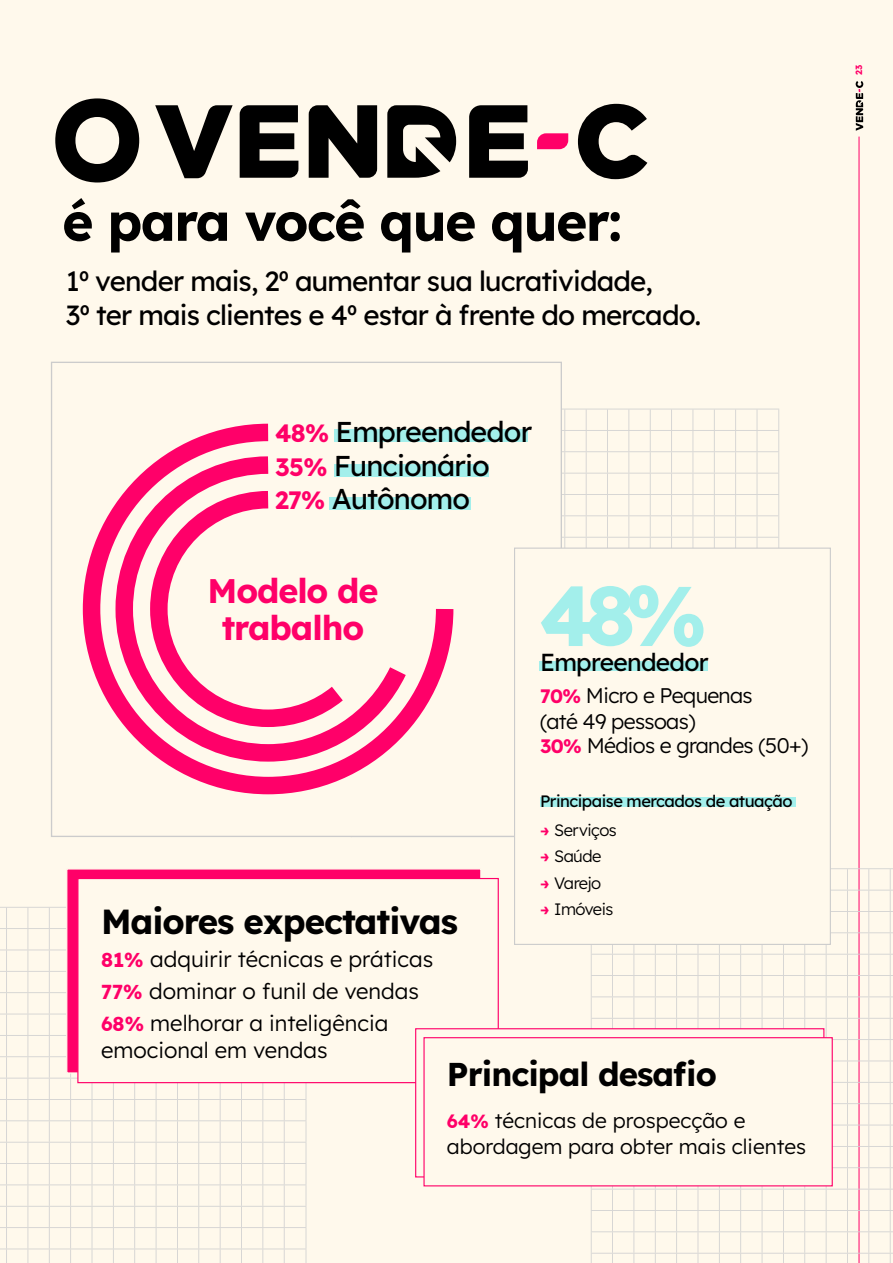
<style>
.page{position:relative;width:893px;height:1263px;background:#fff9ec}
.page>*{position:absolute;margin:0;border:0;box-sizing:border-box;transform-origin:0 0}
.t1{font:700 115.8px "Lexend";color:#000}
.t2{font:700 84.45px "Lexend";color:#a3efeb}
.t3{font:700 53.25px "Lexend";letter-spacing:-.03em;color:#000}
.t4{font:700 34.8px "Lexend";letter-spacing:-.03em;color:#000}
.t5{font:700 34.05px/36.5px "Lexend";letter-spacing:-.03em;color:#ff0068;text-align:center}
.t6{font:700 33px "Lexend";letter-spacing:-.03em;color:#000}
.t7{font:28.65px/33.8px "Lexend";letter-spacing:-.03em;color:#000}
.t8{font:27.75px/34.3px "Lexend";letter-spacing:-.03em;color:#000}
.t9{font:24.6px "Lexend";letter-spacing:-.03em;color:#000}
.t10{font:300 22.05px/32.4px "Lexend";color:#000}
.t11{font:300 21.15px/25px "Lexend";letter-spacing:-.03em;color:#000}
.t12{font:300 20.85px/26.1px "Lexend";color:#000}
.t13{font:300 16.5px "Lexend";letter-spacing:-.03em;color:#000}
.t14{font:16.5px "Lexend";letter-spacing:-.03em;color:#000}
.t15{font:700 9px "Lexend";color:#ff0068}
.s1{font-weight:700;font-size:24.9px;color:#ff0068}
.s2{font-weight:700;font-size:19.35px;color:#ff0068}
.s3{font-family:"Montserrat";font-weight:700;color:#ff0068}
.s4{font-weight:700;font-size:20.1px;color:#ff0068}
.s5{font-weight:700;font-size:19.05px;color:#ff0068}
</style>
<div class="page">
<hr style="left:859px;top:137px;width:1px;height:1126px;background:#ff0068">
<svg style="left:856px;top:81px;width:7px;height:50px"></svg>
<svg style="left:0;top:907px;width:307px;height:356px"></svg>
<svg style="left:562px;top:409px;width:217px;height:139px"></svg>
<svg style="left:591px;top:868px;width:302px;height:395px"></svg>
<div style="left:51px;top:362px;width:511px;height:475px;background:#fff9ec;border:1px solid #ccc"></div>
<div style="left:334px;top:430px;width:193px;height:12px;background:#a3efeb"></div>
<div style="left:334px;top:464px;width:155px;height:12px;background:#a3efeb"></div>
<div style="left:329px;top:497px;width:141px;height:12px;background:#a3efeb"></div>
<svg style="left:82px;top:423px;width:380px;height:372px"></svg>
<div style="left:514px;top:548px;width:317px;height:397px;background:#fff9ec;border:1px solid #ccc"></div>
<div style="left:540px;top:661px;width:168px;height:10px;background:#a3efeb"></div>
<div style="left:540px;top:797px;width:255px;height:10px;background:#a3efeb"></div>
<div style="left:66px;top:868px;width:415px;height:205px;background:#ff0068;border:1px solid #fff9ec"></div>
<div style="left:77px;top:878px;width:422px;height:205px;background:#fff9ec;border:1px solid #ff0068"></div>
<div style="left:415px;top:1028px;width:409px;height:149px;background:#fff9ec;border:1px solid #ff0068"></div>
<div style="left:423px;top:1037px;width:410px;height:149px;background:#fff9ec;border:1px solid #ff0068"></div>
<svg style="left:155px;top:105px;width:78px;height:73px"></svg>
<svg style="left:240px;top:105px;width:58px;height:73px"></svg>
<svg style="left:309px;top:105px;width:68px;height:73px"></svg>
<svg style="left:469px;top:105px;width:59px;height:73px"></svg>
<svg style="left:537px;top:133px;width:31px;height:16px"></svg>
<svg style="left:578px;top:104px;width:69px;height:75px"></svg>
<svg style="left:387px;top:105px;width:69px;height:73px"></svg>
<h1 class="t1" style="left:50px;top:56px;width:95px">O</h1>
<h3 class="t3" style="left:62px;top:183px;width:561px">é para você que quer:</h3>
<p class="t8" style="left:66px;top:262px;width:637px">10 vender mais, 20 aumentar sua lucratividade,<br>30 ter mais clientes e 40 estar à frente do mercado.</p>
<p class="t7" style="left:275px;top:413px;width:259px"><span class="s1">48%</span> Empreendedor<br><span class="s1">35%</span> Funcionário<br><span class="s1">27%</span> Autônomo</p>
<h3 class="t5" style="left:207px;top:571px;width:173px">Modelo de trabalho</h3>
<h2 class="t2" style="left:539px;top:555px;width:169px">48%</h2>
<p class="t9" style="left:540px;top:644px;width:170px">Empreendedor</p>
<p class="t11" style="left:540px;top:682px;width:270px"><span class="s2">70%</span> Micro e Pequenas<br>(até 49 pessoas)<br><span class="s2">30%</span> Médios e grandes (50+)</p>
<p class="t14" style="left:540px;top:789px;width:254px">Principaise mercados de atuação</p>
<p class="t13" style="left:540px;top:818px;width:78px"><span class="s3">→</span> Serviços</p>
<p class="t13" style="left:540px;top:845px;width:63px"><span class="s3">→</span> Saúde</p>
<p class="t13" style="left:540px;top:871px;width:63px"><span class="s3">→</span> Varejo</p>
<p class="t13" style="left:540px;top:898px;width:75px"><span class="s3">→</span> Imóveis</p>
<h3 class="t4" style="left:101px;top:897px;width:359px">Maiores expectativas</h3>
<p class="t10" style="left:101px;top:941px;width:334px"><span class="s4">81%</span> adquirir técnicas e práticas<br><span class="s4">77%</span> dominar o funil de vendas<br><span class="s4">68%</span> melhorar a inteligência</p>
<p class="t10" style="left:101px;top:1033px;width:228px">emocional em vendas</p>
<h3 class="t6" style="left:447px;top:1050px;width:271px">Principal desafio</h3>
<p class="t12" style="left:447px;top:1106px;width:361px"><span class="s5">64%</span> técnicas de prospecção e abordagem para obter mais clientes</p>
<p class="t15" style="left:852px;top:75px;width:12px;rotate:-90deg">23</p>
</div>
